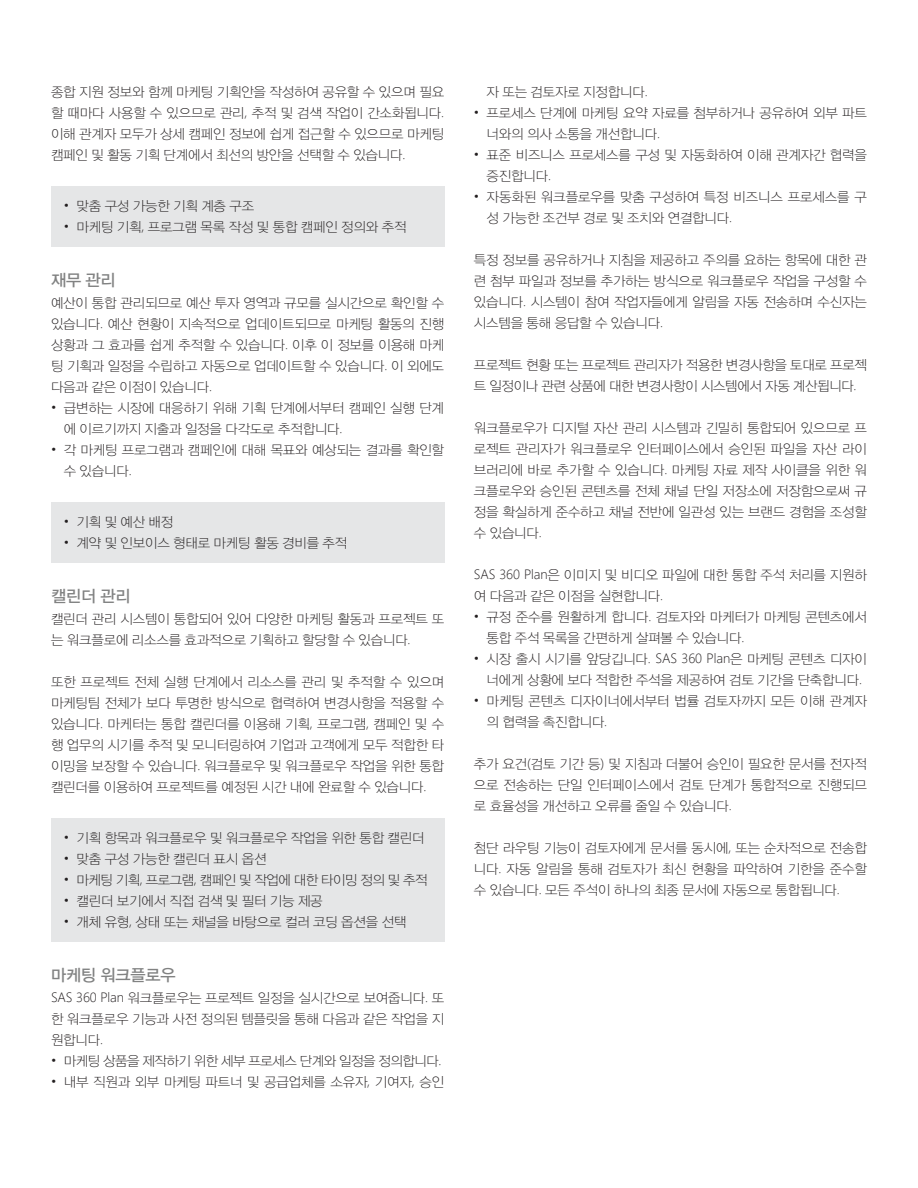
<style>
.page{position:relative;width:918px;height:1188px;background:#fff}
.page>*{position:absolute;margin:0;border:0;box-sizing:border-box;transform-origin:0 0}
.t2{font:16.5px "YDIYGO330";letter-spacing:-.01em;color:#818282}
.body{font:13.5px/21px "YDIYGO310";letter-spacing:-.01em;color:#231f20}
.body-2{font:13.5px "YDIYGO310";letter-spacing:-.03em;color:#231f20}
.s1{font-family:"Segoe UI";font-weight:300}
</style>
<div class="page">
<div style="left:51px;top:187px;width:393px;height:60px;background:#e5e6e7"></div>
<div style="left:51px;top:503px;width:393px;height:60px;background:#e5e6e7"></div>
<div style="left:51px;top:819px;width:393px;height:123px;background:#e5e6e7"></div>
<p class="body" style="left:51px;top:82px;width:395px;text-align:justify">종합 지원 정보와 함께 마케팅 기획안을 작성하여 공유할 수 있으며 필요 할 때마다 사용할 수 있으므로 관리<span class="s1">,</span> 추적 및 검색 작업이 간소화됩니다<span class="s1">. </span>이해 관계자 모두가 상세 캠페인 정보에 쉽게 접근할 수 있으므로 마케팅 캠페인 및 활동 기획 단계에서 최선의 방안을 선택할 수 있습니다<span class="s1">.</span></p>
<p class="body" style="left:64px;top:196px;width:192px"><span class="s1">•</span> 맞춤 구성 가능한 기획 계층 구조</p>
<p class="body" style="left:64px;top:217px;width:344px"><span class="s1">•</span> 마케팅 기획<span class="s1">,</span> 프로그램 목록 작성 및 통합 캠페인 정의와 추적</p>
<p class="t2" style="left:51px;top:271px;width:66px">재무 관리</p>
<p class="body" style="left:51px;top:293px;width:395px;text-align:justify">예산이 통합 관리되므로 예산 투자 영역과 규모를 실시간으로 확인할 수 있습니다<span class="s1">.</span> 예산 현황이 지속적으로 업데이트되므로 마케팅 활동의 진행 상황과 그 효과를 쉽게 추적할 수 있습니다<span class="s1">.</span> 이후 이 정보를 이용해 마케 팅 기획과 일정을 수립하고 자동으로 업데이트할 수 있습니다<span class="s1">.</span> 이 외에도 다음과 같은 이점이 있습니다<span class="s1">.</span></p>
<p class="body" style="left:64px;top:398px;width:382px;text-indent:-13px"><span class="s1">•</span> 급변하는 시장에 대응하기 위해 기획 단계에서부터 캠페인 실행 단계 에 이르기까지 지출과 일정을 다각도로 추적합니다<span class="s1">.</span></p>
<p class="body" style="left:64px;top:440px;width:382px;text-indent:-13px"><span class="s1">•</span> 각 마케팅 프로그램과 캠페인에 대해 목표와 예상되는 결과를 확인할 수 있습니다<span class="s1">.</span></p>
<p class="body" style="left:64px;top:512px;width:111px"><span class="s1">•</span> 기획 및 예산 배정</p>
<p class="body" style="left:64px;top:533px;width:285px"><span class="s1">•</span> 계약 및 인보이스 형태로 마케팅 활동 경비를 추적</p>
<p class="t2" style="left:51px;top:587px;width:81px">캘린더 관리</p>
<p class="body" style="left:51px;top:609px;width:395px">캘린더 관리 시스템이 통합되어 있어 다양한 마케팅 활동과 프로젝트 또 는 워크플로에 리소스를 효과적으로 기획하고 할당할 수 있습니다<span class="s1">.</span></p>
<p class="body" style="left:51px;top:672px;width:395px;text-align:justify">또한 프로젝트 전체 실행 단계에서 리소스를 관리 및 추적할 수 있으며 마케팅팀 전체가 보다 투명한 방식으로 협력하여 변경사항을 적용할 수 있습니다<span class="s1">.</span> 마케터는 통합 캘린더를 이용해 기획<span class="s1">,</span> 프로그램<span class="s1">,</span> 캠페인 및 수 행 업무의 시기를 추적 및 모니터링하여 기업과 고객에게 모두 적합한 타 이밍을 보장할 수 있습니다<span class="s1">.</span> 워크플로우 및 워크플로우 작업을 위한 통합 캘린더를 이용하여 프로젝트를 예정된 시간 내에 완료할 수 있습니다<span class="s1">.</span></p>
<p class="body" style="left:64px;top:828px;width:362px"><span class="s1">•</span> 기획 항목과 워크플로우 및 워크플로우 작업을 위한 통합 캘린더</p>
<p class="body" style="left:64px;top:849px;width:204px"><span class="s1">•</span> 맞춤 구성 가능한 캘린더 표시 옵션</p>
<p class="body-2" style="left:64px;top:873px;width:365px"><span class="s1">•</span> 마케팅 기획<span class="s1">,</span> 프로그램<span class="s1">,</span> 캠페인 및 작업에 대한 타이밍 정의 및 추적</p>
<p class="body" style="left:64px;top:891px;width:260px"><span class="s1">•</span> 캘린더 보기에서 직접 검색 및 필터 기능 제공</p>
<p class="body" style="left:64px;top:912px;width:344px"><span class="s1">•</span> 개체 유형<span class="s1">,</span> 상태 또는 채널을 바탕으로 컬러 코딩 옵션을 선택</p>
<p class="t2" style="left:51px;top:966px;width:126px">마케팅 워크플로우</p>
<p class="body" style="left:51px;top:988px;width:395px;text-align:justify"><span class="s1">SAS 360 Plan</span> 워크플로우는 프로젝트 일정을 실시간으로 보여줍니다<span class="s1">.</span> 또 한 워크플로우 기능과 사전 정의된 템플릿을 통해 다음과 같은 작업을 지 원합니다<span class="s1">.</span></p>
<p class="body-2" style="left:51px;top:1054px;width:392px"><span class="s1">•</span> 마케팅 상품을 제작하기 위한 세부 프로세스 단계와 일정을 정의합니다<span class="s1">.</span></p>
<p class="body" style="left:51px;top:1072px;width:395px"><span class="s1">•</span> 내부 직원과 외부 마케팅 파트너 및 공급업체를 소유자<span class="s1">,</span> 기여자<span class="s1">,</span> 승인</p>
<p class="body" style="left:487px;top:82px;width:163px">자 또는 검토자로 지정합니다<span class="s1">.</span></p>
<p class="body" style="left:487px;top:103px;width:382px;text-indent:-13px"><span class="s1">•</span> 프로세스 단계에 마케팅 요약 자료를 첨부하거나 공유하여 외부 파트 너와의 의사 소통을 개선합니다<span class="s1">.</span></p>
<p class="body" style="left:487px;top:145px;width:382px;text-indent:-13px"><span class="s1">•</span> 표준 비즈니스 프로세스를 구성 및 자동화하여 이해 관계자간 협력을 증진합니다<span class="s1">.</span></p>
<p class="body" style="left:487px;top:187px;width:382px;text-indent:-13px"><span class="s1">•</span> 자동화된 워크플로우를 맞춤 구성하여 특정 비즈니스 프로세스를 구 성 가능한 조건부 경로 및 조치와 연결합니다<span class="s1">.</span></p>
<p class="body" style="left:474px;top:250px;width:395px;text-align:justify">특정 정보를 공유하거나 지침을 제공하고 주의를 요하는 항목에 대한 관 련 첨부 파일과 정보를 추가하는 방식으로 워크플로우 작업을 구성할 수 있습니다<span class="s1">.</span> 시스템이 참여 작업자들에게 알림을 자동 전송하며 수신자는 시스템을 통해 응답할 수 있습니다<span class="s1">.</span></p>
<p class="body" style="left:474px;top:355px;width:395px">프로젝트 현황 또는 프로젝트 관리자가 적용한 변경사항을 토대로 프로젝 트 일정이나 관련 상품에 대한 변경사항이 시스템에서 자동 계산됩니다<span class="s1">.</span></p>
<p class="body" style="left:474px;top:418px;width:395px;text-align:justify">워크플로우가 디지털 자산 관리 시스템과 긴밀히 통합되어 있으므로 프 로젝트 관리자가 워크플로우 인터페이스에서 승인된 파일을 자산 라이 브러리에 바로 추가할 수 있습니다<span class="s1">.</span> 마케팅 자료 제작 사이클을 위한 워 크플로우와 승인된 콘텐츠를 전체 채널 단일 저장소에 저장함으로써 규 정을 확실하게 준수하고 채널 전반에 일관성 있는 브랜드 경험을 조성할 수 있습니다<span class="s1">.</span></p>
<p class="body" style="left:474px;top:565px;width:395px"><span class="s1">SAS 360 Plan</span>은 이미지 및 비디오 파일에 대한 통합 주석 처리를 지원하 여 다음과 같은 이점을 실현합니다<span class="s1">.</span></p>
<p class="body" style="left:487px;top:607px;width:382px;text-indent:-13px"><span class="s1">•</span> 규정 준수를 원활하게 합니다<span class="s1">.</span> 검토자와 마케터가 마케팅 콘텐츠에서 통합 주석 목록을 간편하게 살펴볼 수 있습니다<span class="s1">.</span></p>
<p class="body" style="left:474px;top:649px;width:395px;text-align:center"><span class="s1">•</span> 시장 출시 시기를 앞당깁니다<span class="s1">. SAS 360 Plan</span>은 마케팅 콘텐츠 디자이 너에게 상황에 보다 적합한 주석을 제공하여 검토 기간을 단축합니다<span class="s1">.</span></p>
<p class="body" style="left:487px;top:691px;width:382px;text-indent:-13px"><span class="s1">•</span> 마케팅 콘텐츠 디자이너에서부터 법률 검토자까지 모든 이해 관계자 의 협력을 촉진합니다<span class="s1">.</span></p>
<p class="body" style="left:474px;top:754px;width:395px;text-align:justify">추가 요건<span class="s1">(</span>검토 기간 등<span class="s1">)</span> 및 지침과 더불어 승인이 필요한 문서를 전자적 으로 전송하는 단일 인터페이스에서 검토 단계가 통합적으로 진행되므 로 효율성을 개선하고 오류를 줄일 수 있습니다<span class="s1">.</span></p>
<p class="body" style="left:474px;top:838px;width:395px;text-align:justify">첨단 라우팅 기능이 검토자에게 문서를 동시에<span class="s1">,</span> 또는 순차적으로 전송합 니다<span class="s1">.</span> 자동 알림을 통해 검토자가 최신 현황을 파악하여 기한을 준수할 수 있습니다<span class="s1">.</span> 모든 주석이 하나의 최종 문서에 자동으로 통합됩니다<span class="s1">.</span></p>
</div>
